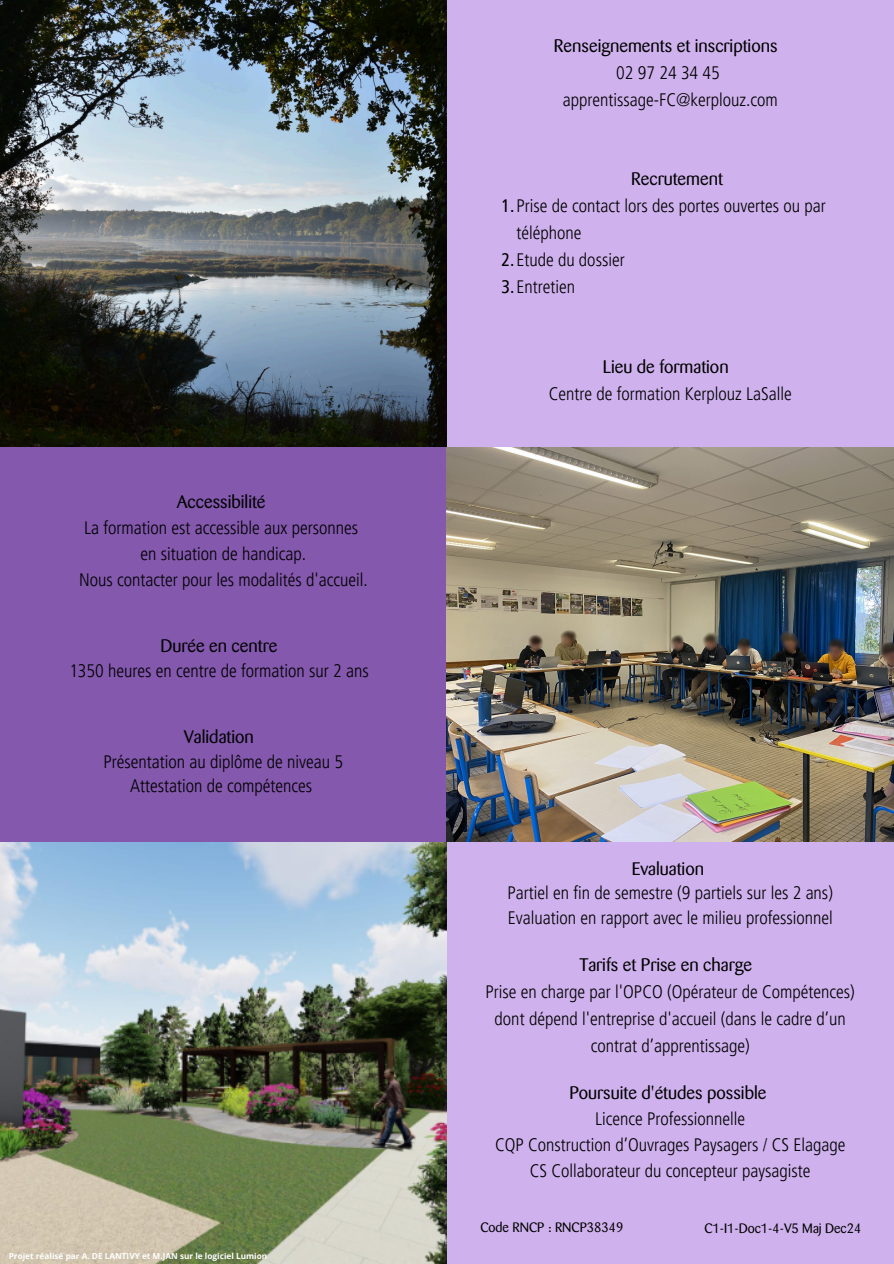
<style>
.page{position:relative;width:894px;height:1264px;background:#fff}
.page>*{position:absolute;margin:0;border:0;box-sizing:border-box;transform-origin:0 0}
.t1{font:300 condensed 18px/27px "Frutiger LT Pro";color:#000;text-align:center}
.t2{font:18px "Barmeno";color:#000}
.t3{font:13.5px "Barmeno";color:#000}
.t4{font:700 8.25px "Open Sans";color:#fff}
.s1{font-family:"Barmeno";font-weight:400;font-stretch:normal}
.s2{font-weight:400}
</style>
<div class="page">
<div style="left:0;top:0;width:893px;height:1263px;background:#8358ad"></div>
<img style="left:446px;top:446px;width:447px;height:396px">
<img style="left:0;top:842px;width:446px;height:421px">
<div style="left:446px;top:0;width:447px;height:446px;background:#cfb2ed"></div>
<div style="left:446px;top:842px;width:447px;height:421px;background:#cfb2ed"></div>
<img style="left:0;top:0;width:446px;height:447px">
<p class="t1" style="left:79px;top:489px;width:290px;line-height:25.8px"><span class="s1">Accessibilité<br></span>La formation est accessible aux personnes en situation de handicap.<br>Nous contacter pour les modalités d'accueil.</p>
<h2 class="t1" style="left:69px;top:633px;width:301px;line-height:24.8px"><span class="s1">Durée en centre<br></span>1350 heures en centre de formation sur 2 ans</h2>
<p class="t1" style="left:104px;top:724px;width:241px;line-height:24.8px"><span class="s1">Validation<br></span>Présentation au diplôme de niveau 5<br>Attestation de compétences</p>
<p class="t4" style="left:9px;top:1250px;width:260px">Projet réalisé par A. DE LANTIVY et M.JAN sur le logiciel Lumion</p>
<p class="t1" style="left:553px;top:32px;width:225px"><span class="s1">Renseignements et inscriptions<br></span>02 97 24 34 45 apprentissage-FC@kerplouz.com</p>
<h2 class="t2" style="left:631px;top:169px;width:93px">Recrutement</h2>
<p class="t1" style="left:516px;top:192px;width:311px;text-align:left;text-indent:-15px"><span class="s2">1.</span>Prise de contact lors des portes ouvertes ou par téléphone</p>
<h2 class="t1" style="left:501px;top:246px;width:125px"><span class="s2">2.</span>Etude du dossier</h2>
<h2 class="t1" style="left:501px;top:273px;width:75px"><span class="s2">3.</span>Entretien</h2>
<h2 class="t1" style="left:548px;top:353px;width:244px"><span class="s1">Lieu de formation<br></span>Centre de formation Kerplouz LaSalle</h2>
<h2 class="t1" style="left:507px;top:855px;width:327px;line-height:24.8px"><span class="s1">Evaluation<br></span>Partiel en fin de semestre (9 partiels sur les 2 ans)<br>Evaluation en rapport avec le milieu professionnel</h2>
<h2 class="t1" style="left:485px;top:951px;width:371px"><span class="s1">Tarifs et Prise en charge<br></span>Prise en charge par l'OPCO (Opérateur de Compétences) dont dépend l'entreprise d'accueil (dans le cadre d’un contrat d’apprentissage)</h2>
<p class="t1" style="left:495px;top:1080px;width:351px;line-height:25.8px"><span class="s1">Poursuite d'études possible<br></span>Licence Professionnelle<br>CQP Construction d’Ouvrages Paysagers / CS Elagage CS Collaborateur du concepteur paysagiste</p>
<p class="t3" style="left:480px;top:1219px;width:144px">Code RNCP : RNCP38349</p>
<p class="t3" style="left:704px;top:1220px;width:158px">C1-I1-Doc1-4-V5 Maj Dec24</p>
</div>
